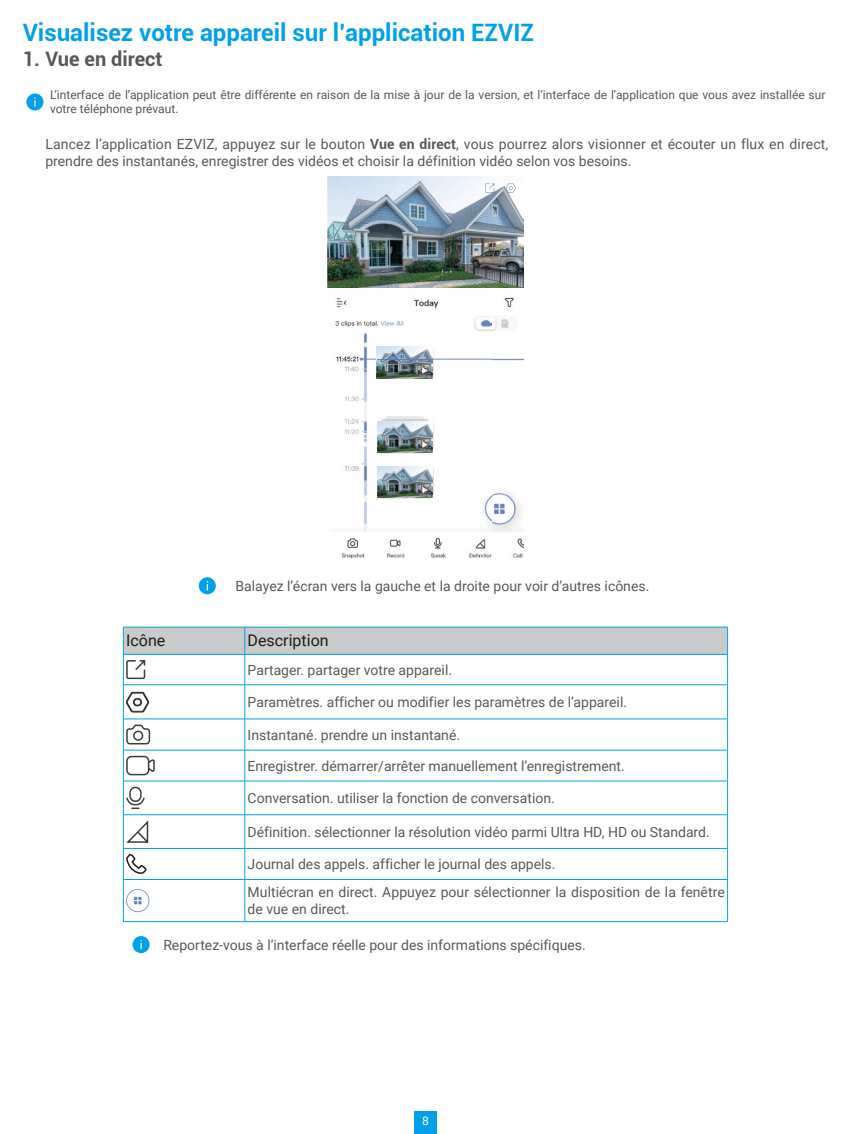
<style>
.page{position:relative;width:851px;height:1134px;background:#fff}
.page>*{position:absolute;margin:0;border:0;box-sizing:border-box;transform-origin:0 0}
.t1{font:700 24px "Roboto";color:#00a1e9}
.t2{font:700 20px "Roboto";color:#595857}
.t3{font:16px "Roboto";color:#231916}
.t4{font:14px/16.8px "Roboto";color:#595857}
.t5{font:12px/14.4px "Roboto";color:#595857}
.t6{font:12px "Roboto";color:#fff}
.s1{font-weight:700}
</style>
<div class="page">
<div style="left:414px;top:1111px;width:23px;height:23px;background:#00a1e9"></div>
<div style="left:26px;top:93px;width:17px;height:18px;background:#00a1e9;border-radius:50%"></div>
<svg style="left:34px;top:97px;width:2px;height:10px"></svg>
<img style="left:327px;top:287px;width:196px;height:272px">
<img style="left:327px;top:177px;width:196px;height:110px">
<img style="left:377px;top:347px;width:55px;height:31px">
<svg style="left:422px;top:367px;width:5px;height:7px"></svg>
<img style="left:377px;top:421px;width:55px;height:31px">
<svg style="left:422px;top:441px;width:5px;height:7px"></svg>
<img style="left:377px;top:466px;width:55px;height:32px">
<svg style="left:422px;top:487px;width:5px;height:6px"></svg>
<hr style="left:377px;top:359px;width:55px;height:1px;background:#5e7eb9">
<svg style="left:485px;top:184px;width:9px;height:9px"></svg>
<svg style="left:505px;top:184px;width:11px;height:9px"></svg>
<div style="left:199px;top:577px;width:17px;height:17px;background:#00a1e9;border-radius:50%"></div>
<hr style="left:123px;top:685px;width:1px;height:34px;background:#00a1e9">
<hr style="left:123px;top:719px;width:1px;height:31px;background:#00a1e9">
<hr style="left:123px;top:750px;width:1px;height:31px;background:#00a1e9">
<hr style="left:123px;top:781px;width:1px;height:33px;background:#00a1e9">
<hr style="left:123px;top:815px;width:1px;height:33px;background:#00a1e9">
<hr style="left:123px;top:849px;width:1px;height:30px;background:#00a1e9">
<hr style="left:123px;top:880px;width:1px;height:41px;background:#00a1e9">
<hr style="left:244px;top:685px;width:1px;height:34px;background:#00a1e9">
<hr style="left:727px;top:685px;width:1px;height:34px;background:#00a1e9">
<hr style="left:244px;top:719px;width:1px;height:31px;background:#00a1e9">
<hr style="left:727px;top:719px;width:1px;height:31px;background:#00a1e9">
<hr style="left:244px;top:750px;width:1px;height:31px;background:#00a1e9">
<hr style="left:727px;top:750px;width:1px;height:31px;background:#00a1e9">
<hr style="left:244px;top:781px;width:1px;height:33px;background:#00a1e9">
<hr style="left:727px;top:781px;width:1px;height:33px;background:#00a1e9">
<hr style="left:244px;top:815px;width:1px;height:33px;background:#00a1e9">
<hr style="left:727px;top:815px;width:1px;height:33px;background:#00a1e9">
<hr style="left:244px;top:849px;width:1px;height:30px;background:#00a1e9">
<hr style="left:727px;top:849px;width:1px;height:30px;background:#00a1e9">
<hr style="left:244px;top:880px;width:1px;height:41px;background:#00a1e9">
<hr style="left:727px;top:880px;width:1px;height:41px;background:#00a1e9">
<hr style="left:123px;top:684px;width:122px;height:1px;background:#00a1e9">
<hr style="left:245px;top:684px;width:482px;height:1px;background:#00a1e9">
<hr style="left:123px;top:719px;width:122px;height:1px;background:#00a1e9">
<hr style="left:245px;top:719px;width:482px;height:1px;background:#00a1e9">
<hr style="left:123px;top:750px;width:122px;height:1px;background:#00a1e9">
<hr style="left:245px;top:750px;width:482px;height:1px;background:#00a1e9">
<hr style="left:123px;top:781px;width:122px;height:1px;background:#00a1e9">
<hr style="left:245px;top:781px;width:482px;height:1px;background:#00a1e9">
<hr style="left:123px;top:814px;width:122px;height:1px;background:#00a1e9">
<hr style="left:245px;top:814px;width:482px;height:1px;background:#00a1e9">
<hr style="left:123px;top:848px;width:122px;height:1px;background:#00a1e9">
<hr style="left:245px;top:848px;width:482px;height:1px;background:#00a1e9">
<hr style="left:123px;top:879px;width:122px;height:1px;background:#00a1e9">
<hr style="left:245px;top:879px;width:482px;height:1px;background:#00a1e9">
<hr style="left:123px;top:921px;width:122px;height:1px;background:#00a1e9">
<hr style="left:245px;top:921px;width:482px;height:1px;background:#00a1e9">
<svg style="left:123px;top:627px;width:605px;height:57px"></svg>
<img style="left:126px;top:691px;width:22px;height:22px">
<svg style="left:125px;top:718px;width:26px;height:27px"></svg>
<svg style="left:126px;top:755px;width:29px;height:21px"></svg>
<div style="left:129px;top:787px;width:13px;height:15px;border:2px solid #3f3b3a;border-radius:5px"></div>
<svg style="left:126px;top:797px;width:19px;height:13px"></svg>
<svg style="left:126px;top:820px;width:23px;height:23px"></svg>
<svg style="left:126px;top:854px;width:21px;height:20px"></svg>
<svg style="left:126px;top:889px;width:23px;height:23px"></svg>
<div style="left:127px;top:890px;width:21px;height:21px;background:#fff;border-radius:50%"></div>
<svg style="left:134px;top:897px;width:7px;height:7px"></svg>
<div style="left:132px;top:936px;width:18px;height:17px;background:#00a1e9;border-radius:50%"></div>
<svg style="left:140px;top:940px;width:2px;height:9px"></svg>
<h1 class="t1" style="left:23px;top:15px;width:513px">Visualisez votre appareil sur l’application EZVIZ</h1>
<h2 class="t2" style="left:23px;top:45px;width:141px">1. Vue en direct</h2>
<p class="t5" style="left:50px;top:87px;width:776px">L’interface de l’application peut être différente en raison de la mise à jour de la version, et l’interface de l’application que vous avez installée sur votre téléphone prévaut.</p>
<p class="t4" style="left:45px;top:135px;width:784px">Lancez l’application EZVIZ, appuyez sur le bouton <span class="s1">Vue en direct</span>, vous pourrez alors visionner et écouter un flux en direct, prendre des instantanés, enregistrer des vidéos et choisir la définition vidéo selon vos besoins.</p>
<p class="t4" style="left:235px;top:577px;width:415px">Balayez l’écran vers la gauche et la droite pour voir d’autres icônes.</p>
<p class="t3" style="left:126px;top:629px;width:41px">Icône</p>
<p class="t3" style="left:247px;top:629px;width:82px">Description</p>
<p class="t4" style="left:247px;top:661px;width:206px">Partager. partager votre appareil.</p>
<p class="t4" style="left:247px;top:693px;width:381px">Paramètres. afficher ou modifier les paramètres de l’appareil.</p>
<p class="t4" style="left:247px;top:726px;width:214px">Instantané. prendre un instantané.</p>
<p class="t4" style="left:247px;top:757px;width:378px">Enregistrer. démarrer/arrêter manuellement l’enregistrement.</p>
<p class="t4" style="left:247px;top:789px;width:309px">Conversation. utiliser la fonction de conversation.</p>
<p class="t4" style="left:247px;top:823px;width:463px">Définition. sélectionner la résolution vidéo parmi Ultra HD, HD ou Standard.</p>
<p class="t4" style="left:247px;top:849px;width:478px;line-height:28.2px">Journal des appels. afficher le journal des appels.<br>Multiécran en direct. Appuyez pour sélectionner la disposition de la fenêtre</p>
<p class="t4" style="left:247px;top:900px;width:103px">de vue en direct.</p>
<p class="t4" style="left:163px;top:936px;width:424px">Reportez-vous à l’interface réelle pour des informations spécifiques.</p>
<p class="t6" style="left:422px;top:1112px;width:8px">8</p>
</div>
